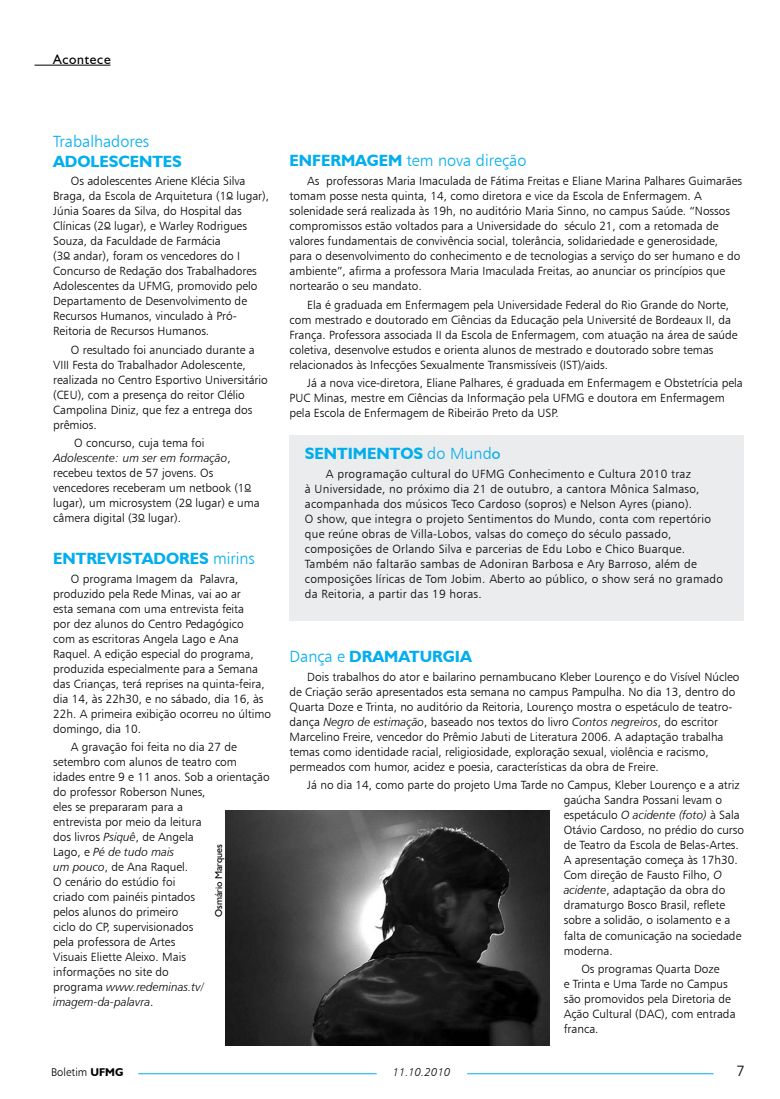
<style>
.page{position:relative;width:780px;height:1099px;background:#fff}
.page>*{position:absolute;margin:0;border:0;box-sizing:border-box;transform-origin:0 0}
.t1{font:700 16.25px "Humanist 521 BT";color:#00aeef}
.t2{font:16.25px "Humanist 777 BT Light B";color:#00aeef}
.t3{font:15px "Humanist 777 BT Light B";color:#000}
.t4{font:13.75px "Humanist 521 BT";letter-spacing:.05em;color:#000}
.t5{font:11.88px/15px "Humanist 777 BT Light B";color:#000}
.t6{font:11.88px/15px "Humanist 777 BT Light B";letter-spacing:.02em;color:#000}
.t7{font:11.88px/15px "Humanist 777 BT Light Italic B";color:#000}
.t8{font:11.25px "Humanist 777 BT Light B";color:#000}
.t9{font:11.25px "Humanist 777 BT Light Italic B";color:#000}
.t10{font:10px "Humanist 521 BT";color:#000}
.s1{font-family:"Humanist 777 BT Light B"}
.s2{font-family:"Humanist 777 BT Light B";font-weight:400}
.s3{font-family:"Humanist 777 BT Light Italic B"}
.s4{font-family:"Humanist 521 BT";font-weight:700}
.s5{font-weight:400}
</style>
<div class="page">
<hr style="left:467px;top:1073px;width:246px;height:1px;background:#00aeef">
<hr style="left:138px;top:1073px;width:238px;height:1px;background:#00aeef">
<div style="left:289px;top:435px;width:454px;height:185px;background:#ebeced"></div>
<hr style="left:35px;top:65px;width:75px;height:1px;background:#000">
<img style="left:226px;top:810px;width:323px;height:235px">
<p class="t4" style="left:53px;top:51px;width:59px">Acontece</p>
<h1 class="t2" style="left:53px;top:131px;width:97px">Trabalhadores</h1>
<h1 class="t1" style="left:53px;top:151px;width:130px">ADOLESCENTES</h1>
<p class="t5" style="left:53px;top:173px;width:217px;text-indent:18px">Os adolescentes Ariene Klécia Silva Braga, da Escola de Arquitetura (1o lugar), Júnia Soares da Silva, do Hospital das Clínicas (2o lugar), e Warley Rodrigues Souza, da Faculdade de Farmácia<br>(3o andar), foram os vencedores do I Concurso de Redação dos Trabalhadores Adolescentes da UFMG, promovido pelo Departamento de Desenvolvimento de Recursos Humanos, vinculado à Pró-Reitoria de Recursos Humanos.</p>
<p class="t5" style="left:53px;top:342px;width:216px;text-indent:18px">O resultado foi anunciado durante a VIII Festa do Trabalhador Adolescente, realizada no Centro Esportivo Universitário (CEU), com a presença do reitor Clélio Campolina Diniz, que fez a entrega dos prêmios.</p>
<p class="t5" style="left:74px;top:435px;width:132px">O concurso, cuja tema foi</p>
<p class="t7" style="left:53px;top:450px;width:179px">Adolescente: um ser em formação<span class="s1">,</span></p>
<p class="t5" style="left:53px;top:465px;width:208px">recebeu textos de 57 jovens. Os vencedores receberam um netbook (1o lugar), um microsystem (2o lugar) e uma câmera digital (3o lugar).</p>
<h1 class="t1" style="left:53px;top:548px;width:203px">ENTREVISTADORES <span class="s2">mirins</span></h1>
<p class="t5" style="left:53px;top:570px;width:219px;text-indent:18px">O programa Imagem da Palavra, produzido pela Rede Minas, vai ao ar<br>esta semana com uma entrevista feita<br>por dez alunos do Centro Pedagógico<br>com as escritoras Angela Lago e Ana Raquel. A edição especial do programa, produzida especialmente para a Semana das Crianças, terá reprises na quinta-feira, dia 14, às 22h30, e no sábado, dia 16, às 22h. A primeira exibição ocorreu no último domingo, dia 10.</p>
<p class="t5" style="left:53px;top:739px;width:218px;text-indent:18px">A gravação foi feita no dia 27 de setembro com alunos de teatro com idades entre 9 e 11 anos. Sob a orientação do professor Roberson Nunes,<br>eles se prepararam para a<br>entrevista por meio da leitura<br>dos livros <span class="s3">Psiquê</span>, de Angela</p>
<p class="t7" style="left:53px;top:844px;width:122px"><span class="s1">Lago, e</span> Pé de tudo mais</p>
<p class="t5" style="left:53px;top:859px;width:143px"><span class="s3">um pouco</span>, de Ana Raquel.<br>O cenário do estúdio foi criado com painéis pintados pelos alunos do primeiro ciclo do CP, supervisionados pela professora de Artes<br>Visuais Eliette Aleixo. Mais informações no site do</p>
<p class="t7" style="left:53px;top:979px;width:152px"><span class="s1">programa</span> www.redeminas.tv/ imagem-da-palavra<span class="s1">.</span></p>
<p class="t10" style="left:212px;top:917px;width:74px;rotate:-90deg">Osmário Marques</p>
<h1 class="t2" style="left:289px;top:151px;width:238px"><span class="s4">ENFERMAGEM</span> tem nova direção</h1>
<p class="t5" style="left:289px;top:173px;width:454px;text-indent:18px">As professoras Maria Imaculada de Fátima Freitas e Eliane Marina Palhares Guimarães tomam posse nesta quinta, 14, como diretora e vice da Escola de Enfermagem. A solenidade será realizada às 19h, no auditório Maria Sinno, no campus Saúde. “Nossos compromissos estão voltados para a Universidade do século 21, com a retomada de valores fundamentais de convivência social, tolerância, solidariedade e generosidade, para o desenvolvimento do conhecimento e de tecnologias a serviço do ser humano e do ambiente”, afirma a professora Maria Imaculada Freitas, ao anunciar os princípios que nortearão o seu mandato.</p>
<p class="t5" style="left:289px;top:297px;width:449px;text-indent:18px">Ela é graduada em Enfermagem pela Universidade Federal do Rio Grande do Norte, com mestrado e doutorado em Ciências da Educação pela Université de Bordeaux II, da França. Professora associada II da Escola de Enfermagem, com atuação na área de saúde coletiva, desenvolve estudos e orienta alunos de mestrado e doutorado sobre temas relacionados às Infecções Sexualmente Transmissíveis (IST)/aids.</p>
<p class="t5" style="left:289px;top:375px;width:455px;text-indent:18px">Já a nova vice-diretora, Eliane Palhares, é graduada em Enfermagem e Obstetrícia pela<br>PUC Minas, mestre em Ciências da Informação pela UFMG e doutora em Enfermagem pela Escola de Enfermagem de Ribeirão Preto da USP.</p>
<h1 class="t1" style="left:305px;top:443px;width:197px">SENTIMENTOS <span class="s2">do Mund</span><span class="s5">o</span></h1>
<p class="t6" style="left:305px;top:466px;width:419px;text-indent:21px">A programação cultural do UFMG Conhecimento e Cultura 2010 traz<br>à Universidade, no próximo dia 21 de outubro, a cantora Mônica Salmaso, acompanhada dos músicos Teco Cardoso (sopros) e Nelson Ayres (piano).<br>O show, que integra o projeto Sentimentos do Mundo, conta com repertório que reúne obras de Villa-Lobos, valsas do começo do século passado, composições de Orlando Silva e parcerias de Edu Lobo e Chico Buarque.<br>Também não faltarão sambas de Adoniran Barbosa e Ary Barroso, além de composições líricas de Tom Jobim. Aberto ao público, o show será no gramado da Reitoria, a partir das 19 horas.</p>
<h1 class="t1" style="left:289px;top:646px;width:184px"><span class="s2">Dança e</span> DRAMATURGIA</h1>
<p class="t5" style="left:289px;top:669px;width:451px;text-indent:18px">Dois trabalhos do ator e bailarino pernambucano Kleber Lourenço e do Visível Núcleo de Criação serão apresentados esta semana no campus Pampulha. No dia 13, dentro do Quarta Doze e Trinta, no auditório da Reitoria, Lourenço mostra o espetáculo de teatro&shy;dança <span class="s3">Negro de estimação</span>, baseado nos textos do livro <span class="s3">Contos negreiros</span>, do escritor Marcelino Freire, vencedor do Prêmio Jabuti de Literatura 2006. A adaptação trabalha temas como identidade racial, religiosidade, exploração sexual, violência e racismo, permeados com humor, acidez e poesia, características da obra de Freire.</p>
<p class="t5" style="left:563px;top:777px;width:182px;text-indent:-256px">Já no dia 14, como parte do projeto Uma Tarde no Campus, Kleber Lourenço e a atriz gaúcha Sandra Possani levam o espetáculo <span class="s3">O acidente (foto)</span> à Sala Otávio Cardoso, no prédio do curso de Teatro da Escola de Belas-Artes.<br>A apresentação começa às 17h30.<br>Com direção de Fausto Filho, <span class="s3">O acidente</span>, adaptação da obra do dramaturgo Bosco Brasil, reflete sobre a solidão, o isolamento e a falta de comunicação na sociedade moderna.</p>
<p class="t5" style="left:563px;top:961px;width:173px;text-indent:18px">Os programas Quarta Doze<br>e Trinta e Uma Tarde no Campus são promovidos pela Diretoria de<br>Ação Cultural (DAC), com entrada franca.</p>
<p class="t8" style="left:51px;top:1064px;width:74px">Boletim <span class="s4">UFMG</span></p>
<p class="t9" style="left:393px;top:1065px;width:59px">11.10.2010</p>
<p class="t3" style="left:736px;top:1061px;width:10px">7</p>
</div>
